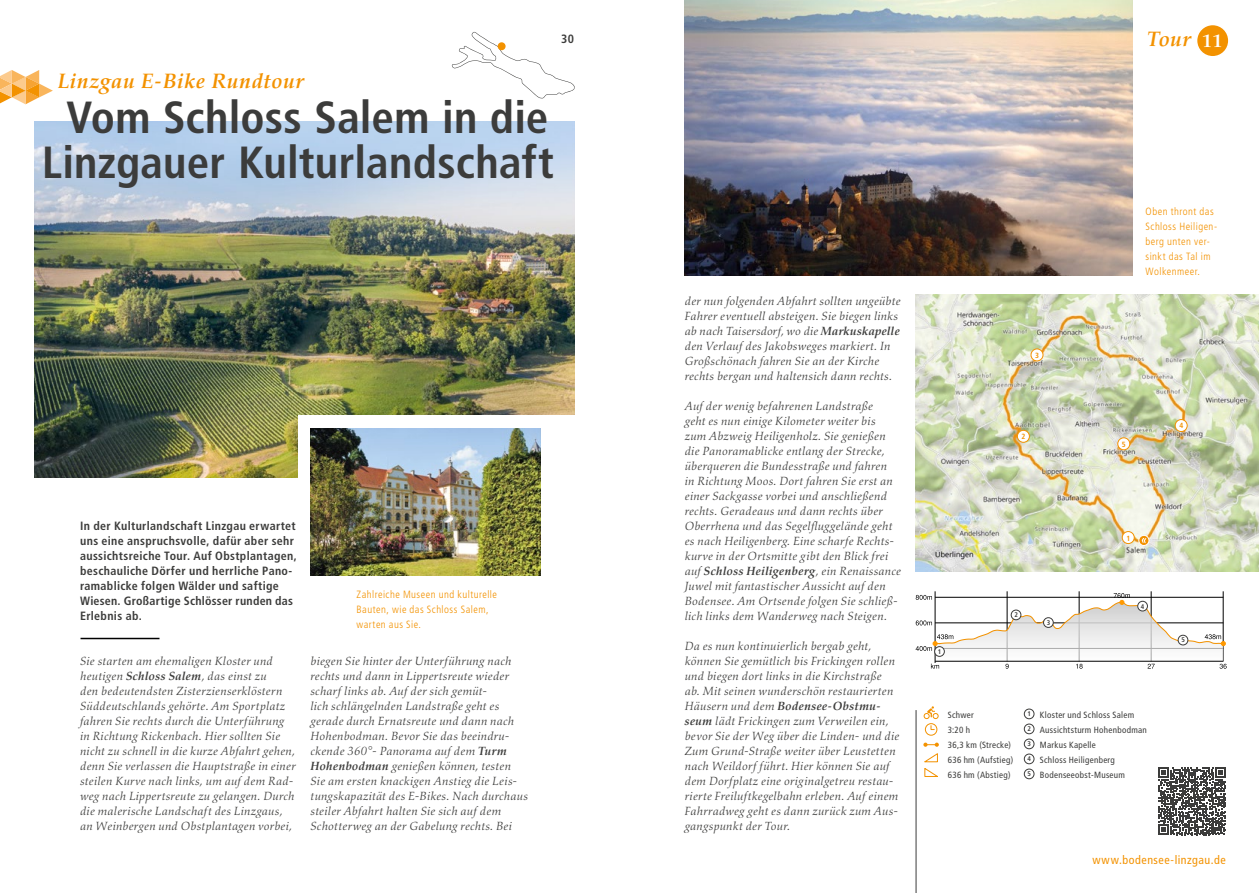
<style>
.page{position:relative;width:1259px;height:893px;background:#fff}
.page>*{position:absolute;margin:0;border:0;box-sizing:border-box;transform-origin:0 0}
.t1{font:700 condensed 45px/45px "Frutiger LT Std";letter-spacing:.005em;color:#3c3c3b;text-align:center}
.t2{font:italic 700 21px "Aldus Nova Pro";letter-spacing:.03em;color:#f39200}
.t3{font:italic 12px/15px "Aldus Nova Pro";letter-spacing:.015em;color:#3c3c3b}
.t4{font:700 condensed 12px/15px "Frutiger LT Std";letter-spacing:.025em;color:#3c3c3b}
.t5{font:condensed 12px "Frutiger LT Std";letter-spacing:.045em;color:#f39200}
.t6{font:300 condensed 10.5px/15px "Frutiger LT Std";letter-spacing:.045em;color:#f39200}
.t7{font:condensed 9px/15px "Frutiger LT Std";letter-spacing:.03em;color:#3c3c3b}
.t8{font:700 condensed 7.5px "Frutiger LT Com";color:#f39200}
.t9{font:700 condensed 6.75px "Frutiger LT Com";color:#3c3c3b}
.s1{font-weight:700}
.s2{font-style:normal;font-size:18px;color:#fff}
.s3{font-family:"Frutiger LT Com";font-weight:700;font-size:6.75px}
</style>
<div class="page">
<img style="left:34px;top:121px;width:540px;height:357px">
<svg style="left:0;top:70px;width:53px;height:34px"></svg>
<div style="left:925px;top:723px;width:12px;height:13px;border:1px solid #f39200;border-radius:50%"></div>
<svg style="left:930px;top:725px;width:5px;height:5px"></svg>
<svg style="left:923px;top:706px;width:16px;height:13px"></svg>
<svg style="left:923px;top:743px;width:16px;height:34px"></svg>
<hr style="left:916px;top:710px;width:1px;height:183px;background:#3c3c3b">
<hr style="left:81px;top:638px;width:78px;height:1px;background:#000">
<div style="left:298px;top:416px;width:289px;height:96px;background:#fff"></div>
<img style="left:310px;top:429px;width:231px;height:146px">
<svg style="left:452px;top:32px;width:123px;height:66px"></svg>
<div style="left:497px;top:42px;width:8px;height:8px;background:#f39200;border-radius:50%"></div>
<div style="left:1024px;top:709px;width:10px;height:10px;border:1px solid #3c3c3b;border-radius:50%"></div>
<div style="left:1024px;top:724px;width:10px;height:10px;border:1px solid #3c3c3b;border-radius:50%"></div>
<div style="left:1024px;top:739px;width:10px;height:10px;border:1px solid #3c3c3b;border-radius:50%"></div>
<div style="left:1024px;top:754px;width:10px;height:10px;border:1px solid #3c3c3b;border-radius:50%"></div>
<div style="left:1024px;top:769px;width:10px;height:10px;border:1px solid #3c3c3b;border-radius:50%"></div>
<img style="left:915px;top:294px;width:344px;height:277px">
<div style="left:1196px;top:25px;width:32px;height:32px;background:#f39200;border-radius:50%"></div>
<div style="left:1195px;top:24px;width:34px;height:34px;border:2px solid #fff;border-radius:50%"></div>
<img style="left:685px;top:0;width:447px;height:275px">
<svg style="left:1158px;top:767px;width:68px;height:68px"></svg>
<hr style="left:1223px;top:591px;width:1px;height:70px;background:#000">
<hr style="left:1151px;top:591px;width:1px;height:70px;background:#000">
<hr style="left:1079px;top:591px;width:1px;height:70px;background:#000">
<hr style="left:1007px;top:591px;width:1px;height:70px;background:#000">
<div style="left:935px;top:602px;width:288px;height:59px;background:#fafafa"></div>
<hr style="left:935px;top:661px;width:288px;height:1px;background:#000">
<hr style="left:935px;top:591px;width:1px;height:72px;background:#000">
<svg style="left:931px;top:664px;width:8px;height:5px"></svg>
<svg style="left:1005px;top:664px;width:3px;height:5px"></svg>
<svg style="left:1076px;top:664px;width:6px;height:5px"></svg>
<svg style="left:1147px;top:664px;width:7px;height:5px"></svg>
<svg style="left:1219px;top:664px;width:7px;height:5px"></svg>
<svg style="left:915px;top:593px;width:310px;height:58px"></svg>
<div style="left:1122px;top:532px;width:12px;height:12px;background:#fff;border-radius:50%"></div>
<div style="left:1121px;top:531px;width:13px;height:13px;border:1px solid #f39200;border-radius:50%"></div>
<div style="left:1017px;top:430px;width:12px;height:12px;background:#fff;border-radius:50%"></div>
<div style="left:1017px;top:430px;width:12px;height:13px;border:1px solid #f39200;border-radius:50%"></div>
<div style="left:1031px;top:349px;width:12px;height:12px;background:#fff;border-radius:50%"></div>
<div style="left:1030px;top:349px;width:13px;height:12px;border:1px solid #f39200;border-radius:50%"></div>
<div style="left:1175px;top:420px;width:12px;height:12px;background:#fff;border-radius:50%"></div>
<div style="left:1174px;top:419px;width:13px;height:13px;border:1px solid #f39200;border-radius:50%"></div>
<div style="left:1117px;top:438px;width:12px;height:12px;background:#fff;border-radius:50%"></div>
<div style="left:1117px;top:437px;width:13px;height:13px;border:1px solid #f39200;border-radius:50%"></div>
<div style="left:1138px;top:535px;width:11px;height:11px;background:#f39200;border-radius:5px"></div>
<div style="left:1138px;top:535px;width:11px;height:11px;border:1px solid #fff;border-radius:5px"></div>
<svg style="left:1141px;top:538px;width:5px;height:5px"></svg>
<div style="left:934px;top:647px;width:10px;height:9px;background:#fff;border-radius:50%"></div>
<div style="left:934px;top:646px;width:10px;height:11px;border:1px solid #3c3c3b;border-radius:50%"></div>
<div style="left:1011px;top:610px;width:10px;height:10px;background:#fff;border-radius:50%"></div>
<div style="left:1011px;top:610px;width:10px;height:10px;border:1px solid #3c3c3b;border-radius:50%"></div>
<div style="left:1043px;top:618px;width:10px;height:9px;background:#fff;border-radius:50%"></div>
<div style="left:1043px;top:617px;width:10px;height:11px;border:1px solid #3c3c3b;border-radius:50%"></div>
<div style="left:1137px;top:601px;width:10px;height:10px;background:#fff;border-radius:50%"></div>
<div style="left:1137px;top:601px;width:10px;height:10px;border:1px solid #3c3c3b;border-radius:50%"></div>
<div style="left:1178px;top:635px;width:9px;height:10px;background:#fff;border-radius:50%"></div>
<div style="left:1177px;top:635px;width:11px;height:10px;border:1px solid #3c3c3b;border-radius:50%"></div>
<p class="t4" style="left:561px;top:31px;width:15px">30</p>
<h2 class="t2" style="left:58px;top:68px;width:248px">Linzgau E-Bike Rundtour</h2>
<h1 class="t1" style="left:42px;top:94px;width:513px">Vom Schloss Salem in die<br>Linzgauer Kulturlandschaft</h1>
<p class="t4" style="left:80px;top:518px;width:218px">In der Kulturlandschaft Linzgau erwartet uns eine anspruchsvolle, dafür aber sehr aussichtsreiche Tour. Auf Obstplantagen, beschauliche Dörfer und herrliche Pano&shy;ramablicke folgen Wälder und saftige Wiesen. Großartige Schlösser runden das Erlebnis ab.</p>
<p class="t3" style="left:80px;top:654px;width:217px">Sie starten am ehemaligen Kloster und heutigen <span class="s1">Schloss Salem</span>, das einst zu<br>den bedeutendsten Zisterzienserklöstern Süddeutschlands gehörte. Am Sportplatz fahren Sie rechts durch die Unterführung in Richtung Rickenbach. Hier sollten Sie nicht zu schnell in die kurze Abfahrt gehen, denn Sie verlassen die Hauptstraße in einer steilen Kurve nach links, um auf dem Rad&shy;weg nach Lippertsreute zu gelangen. Durch die malerische Landschaft des Linzgaus, an Weinbergen und Obstplantagen vorbei,</p>
<p class="t3" style="left:310px;top:654px;width:219px">biegen Sie hinter der Unterführung nach rechts und dann in Lippertsreute wieder scharf links ab. Auf der sich gemüt-<br>lich schlängelnden Landstraße geht es gerade durch Ernatsreute und dann nach Hohenbodman. Bevor Sie das beeindru&shy;ckende 360°- Panorama auf dem <span class="s1">Turm Hohenbodman</span> genießen können, testen Sie am ersten knackigen Anstieg die Leis&shy;tungskapazität des E-Bikes. Nach durchaus steiler Abfahrt halten Sie sich auf dem Schotterweg an der Gabelung rechts. Bei</p>
<p class="t6" style="left:356px;top:587px;width:142px">Zahlreiche Museen und kulturelle<br>Bauten, wie das Schloss Salem, warten aus Sie.</p>
<h2 class="t2" style="left:1147px;top:27px;width:77px">Tour <span class="s2">11</span></h2>
<p class="t3" style="left:685px;top:294px;width:217px">der nun folgenden Abfahrt sollten ungeübte Fahrer eventuell absteigen. Sie biegen links ab nach Taisersdorf, wo die <span class="s1">Markuskapelle </span>den Verlauf des Jakobsweges markiert. In Großschönach fahren Sie an der Kirche rechts bergan und haltensich dann rechts.</p>
<p class="t3" style="left:685px;top:399px;width:218px">Auf der wenig befahrenen Landstraße<br>geht es nun einige Kilometer weiter bis<br>zum Abzweig Heiligenholz. Sie genießen die Panoramablicke entlang der Strecke, überqueren die Bundesstraße und fahren<br>in Richtung Moos. Dort fahren Sie erst an einer Sackgasse vorbei und anschließend rechts. Geradeaus und dann rechts über Oberrhena und das Segelfluggelände geht es nach Heiligenberg. Eine scharfe Rechts&shy;kurve in der Ortsmitte gibt den Blick frei auf <span class="s1">Schloss Heiligenberg</span>, ein Renaissance Juwel mit fantastischer Aussicht auf den Bodensee. Am Ortsende folgen Sie schließ&shy;lich links dem Wanderweg nach Steigen.</p>
<p class="t3" style="left:685px;top:639px;width:216px">Da es nun kontinuierlich bergab geht, können Sie gemütlich bis Frickingen rollen und biegen dort links in die Kirchstraße ab. Mit seinen wunderschön restaurierten Häusern und dem <span class="s1">Bodensee-Obstmu&shy;seum</span> lädt Frickingen zum Verweilen ein, bevor Sie der Weg über die Linden- und die Zum Grund-Straße weiter über Leustetten nach Weildorf führt. Hier können Sie auf dem Dorfplatz eine originalgetreu restau&shy;rierte Freiluftkegelbahn erleben. Auf einem Fahrradweg geht es dann zurück zum Aus&shy;gangspunkt der Tour.</p>
<p class="t9" style="left:938px;top:647px;width:5px">1</p>
<p class="t8" style="left:1035px;top:351px;width:5px">3</p>
<p class="t8" style="left:1021px;top:432px;width:5px">2</p>
<p class="t9" style="left:1014px;top:611px;width:5px">2</p>
<p class="t9" style="left:1046px;top:618px;width:5px">3</p>
<p class="t6" style="left:1145px;top:204px;width:73px">Oben thront das<br>Schloss Heiligen&shy;berg unten ver&shy;sinkt das Tal im<br>Wolkenmeer.</p>
<p class="t8" style="left:1122px;top:439px;width:5px">5</p>
<p class="t8" style="left:1179px;top:421px;width:5px">4</p>
<p class="t8" style="left:1126px;top:533px;width:5px">1</p>
<p class="t9" style="left:1141px;top:602px;width:5px">4</p>
<p class="t9" style="left:1181px;top:636px;width:5px">5</p>
<p class="t7" style="left:947px;top:707px;width:67px">Schwer<br>3:20 h<br>36,3 km (Strecke)<br>636 hm (Aufstieg)<br>636 hm (Abstieg)</p>
<p class="t7" style="left:1027px;top:707px;width:121px"><span class="s3">1</span> Kloster und Schloss Salem<br><span class="s3">2</span> Aussichtsturm Hohenbodman<br><span class="s3">3</span> Markus Kapelle<br><span class="s3">4</span> Schloss Heiligenberg<br><span class="s3">5</span> Bodenseeobst-Museum</p>
<p class="t5" style="left:1092px;top:853px;width:135px">www.bodensee-linzgau.de</p>
</div>
